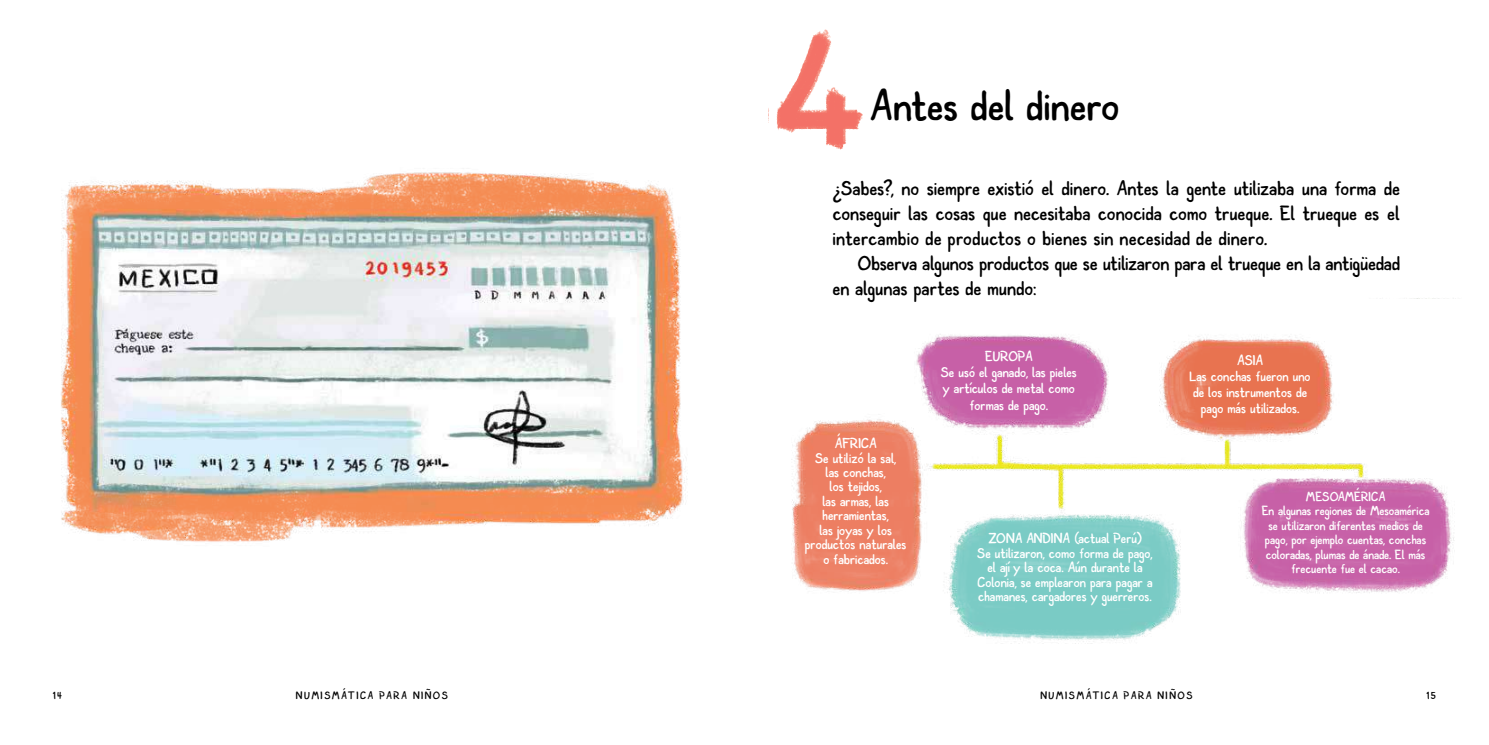
<style>
.page{position:relative;width:1489px;height:745px;background:#fff}
.page>*{position:absolute;margin:0;border:0;box-sizing:border-box;transform-origin:0 0}
.t1{font:45px "Left Hand Path";letter-spacing:.005em;color:#000}
.t2{font:21.25px/25px "Left Hand Path";letter-spacing:.005em;color:#000;text-align:justify}
.t3{font:15px/14.4px "Left Hand Path";color:#fff;text-align:center}
.t4{font:13.75px/14.4px "Left Hand Path";color:#fff;text-align:center}
.t5{font:11.25px "Left Hand Path";letter-spacing:.14em;color:#000}
</style>
<div class="page">
<img style="left:768px;top:29px;width:94px;height:121px">
<img style="left:791px;top:334px;width:663px;height:310px">
<div style="left:1339px;top:298px;width:149px;height:133px;background:#fff"></div>
<img style="left:61px;top:172px;width:624px;height:370px">
<h1 class="t1" style="left:870px;top:75px;width:251px">Antes del dinero</h1>
<h2 class="t2" style="left:833px;top:175px;width:569px">¿Sabes?, no siempre existió el dinero. Antes la gente utilizaba una forma de conseguir las cosas que necesitaba conocida como trueque. El trueque es el intercambio de productos o bienes sin necesidad de dinero.</h2>
<h2 class="t2" style="left:833px;top:250px;width:569px;text-indent:25px">Observa algunos productos que se utilizaron para el trueque en la antigüedad en algunas partes de mundo:</h2>
<p class="t3" style="left:805px;top:436px;width:103px">ÁFRICA<br>Se utilizó la sal,<br>las conchas,<br>los tejidos,<br>las armas, las herramientas,<br>las joyas y los productos naturales o fabricados.</p>
<p class="t3" style="left:941px;top:348px;width:137px;line-height:16.2px">EUROPA<br>Se usó el ganado, las pieles y artículos de metal como formas de pago.</p>
<p class="t3" style="left:1189px;top:351px;width:123px;line-height:16.2px">ASIA<br>Las conchas fueron uno de los instrumentos de pago más utilizados.</p>
<p class="t3" style="left:977px;top:531px;width:177px">ZONA ANDINA (actual Perú)<br>Se utilizaron, como forma de pago, el ají y la coca. Aún durante la<br>Colonia, se emplearon para pagar a chamanes, cargadores y guerreros.</p>
<p class="t4" style="left:1261px;top:489px;width:169px">MESOAMÉRICA<br>En algunas regiones de Mesoamérica se utilizaron diferentes medios de pago, por ejemplo cuentas, conchas coloradas, plumas de ánade. El más frecuente fue el cacao.</p>
<p class="t5" style="left:53px;top:687px;width:10px">14</p>
<p class="t5" style="left:296px;top:687px;width:153px">Numismática para niños</p>
<p class="t5" style="left:1040px;top:687px;width:153px">Numismática para niños</p>
<p class="t5" style="left:1426px;top:687px;width:11px">15</p>
</div>
